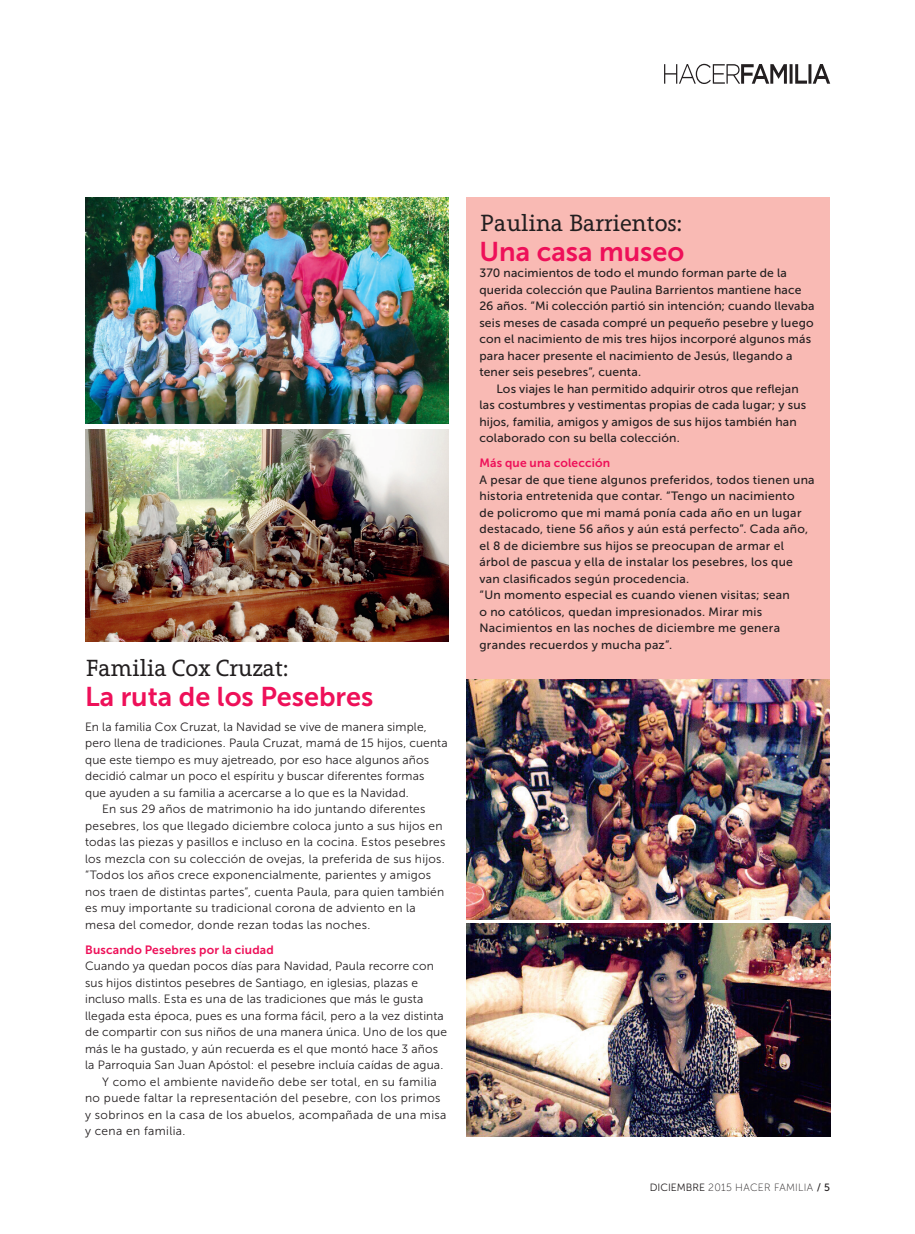
<style>
.page{position:relative;width:915px;height:1234px;background:#fff}
.page>*{position:absolute;margin:0;border:0;box-sizing:border-box;transform-origin:0 0}
.t1{font:27px "Museo Sans 700";color:#ee1059}
.t2{font:24px "Grandesign Neue Serif";color:#231f20}
.t3{font:12px/16.5px "Museo Sans 300";letter-spacing:.015em;color:#231f20}
.t4{font:12px/16.5px "Museo Sans 500";letter-spacing:.015em;color:#231f20}
.t5{font:12px/16.5px "Museo Sans 300";letter-spacing:.035em;color:#231f20}
.t6{font:12px "Museo Sans 700";letter-spacing:.015em;color:#ee1059}
.t7{font:10.5px "Museo Sans 100";letter-spacing:.025em;color:#231f20}
.s1{font-family:"Museo Sans 300"}
.s2{font-family:"Museo Sans 500"}
</style>
<div class="page">
<svg style="left:664px;top:64px;width:165px;height:20px"></svg>
<div style="left:466px;top:197px;width:363px;height:482px;background:#f9bab4"></div>
<img style="left:85px;top:429px;width:363px;height:212px">
<img style="left:85px;top:197px;width:363px;height:226px">
<img style="left:466px;top:679px;width:363px;height:240px">
<img style="left:466px;top:923px;width:363px;height:213px">
<p class="t2" style="left:85px;top:653px;width:204px">Familia Cox Cruzat:</p>
<p class="t1" style="left:85px;top:681px;width:290px">La ruta de los Pesebres</p>
<p class="t3" style="left:85px;top:718px;width:364px">En la familia Cox Cruzat, la Navidad se vive de manera simple, pero llena de tradiciones. Paula Cruzat, mamá de 15 hijos, cuenta que este tiempo es muy ajetreado, por eso hace algunos años decidió calmar un poco el espíritu y buscar diferentes formas que ayuden a su familia a acercarse a lo que es la Navidad.</p>
<p class="t3" style="left:85px;top:800px;width:361px;text-indent:17px">En sus 29 años de matrimonio ha ido juntando diferentes pesebres, los que llegado diciembre coloca junto a sus hijos en todas las piezas y pasillos e incluso en la cocina. Estos pesebres los mezcla con su colección de ovejas, la preferida de sus hijos. “Todos los años crece exponencialmente, parientes y amigos nos traen de distintas partes”, cuenta Paula, para quien también es muy importante su tradicional corona de adviento en la mesa del comedor, donde rezan todas las noches.</p>
<p class="t6" style="left:85px;top:942px;width:190px">Buscando Pesebres por la ciudad</p>
<p class="t3" style="left:85px;top:957px;width:363px">Cuando ya quedan pocos días para Navidad, Paula recorre con sus hijos distintos pesebres de Santiago, en iglesias, plazas e incluso malls. Esta es una de las tradiciones que más le gusta llegada esta época, pues es una forma fácil, pero a la vez distinta de compartir con sus niños de una manera única. Uno de los que más le ha gustado, y aún recuerda es el que montó hace 3 años la Parroquia San Juan Apóstol: el pesebre incluía caídas de agua.</p>
<p class="t5" style="left:85px;top:1073px;width:363px;text-indent:17px">Y como el ambiente navideño debe ser total, en su familia no puede faltar la representación del pesebre, con los primos y sobrinos en la casa de los abuelos, acompañada de una misa y cena en familia.</p>
<p class="t2" style="left:479px;top:209px;width:204px">Paulina Barrientos:</p>
<p class="t1" style="left:479px;top:236px;width:206px">Una casa museo</p>
<p class="t4" style="left:479px;top:265px;width:336px">370 nacimientos de todo el mundo forman parte de la querida colección que Paulina Barrientos mantiene hace 26 años. “Mi colección partió sin intención; cuando llevaba seis meses de casada compré un pequeño pesebre y luego con el nacimiento de mis tres hijos incorporé algunos más para hacer presente el nacimiento de Jesús, llegando a tener seis pesebres”, cuenta.</p>
<p class="t4" style="left:479px;top:380px;width:328px;text-indent:17px">Los viajes le han permitido adquirir otros que reflejan las costumbres y vestimentas propias de cada lugar; y sus hijos, familia, amigos y amigos de sus hijos también han colaborado con su bella colección.</p>
<p class="t6" style="left:479px;top:456px;width:132px">Más que una colección</p>
<p class="t4" style="left:479px;top:471px;width:337px">A pesar de que tiene algunos preferidos, todos tienen una historia entretenida que contar. “Tengo un nacimiento<br>de policromo que mi mamá ponía cada año en un lugar destacado, tiene 56 años y aún está perfecto”. Cada año, el 8 de diciembre sus hijos se preocupan de armar el árbol de pascua y ella de instalar los pesebres, los que van clasificados según procedencia.</p>
<p class="t4" style="left:479px;top:587px;width:312px">“Un momento especial es cuando vienen visitas; sean o no católicos, quedan impresionados. Mirar mis Nacimientos en las noches de diciembre me genera grandes recuerdos y mucha paz”.</p>
<p class="t7" style="left:649px;top:1181px;width:182px"><span class="s1">DICIEMBRE</span> 2015 HACER FAMILIA <span class="s2">/ 5</span></p>
</div>
